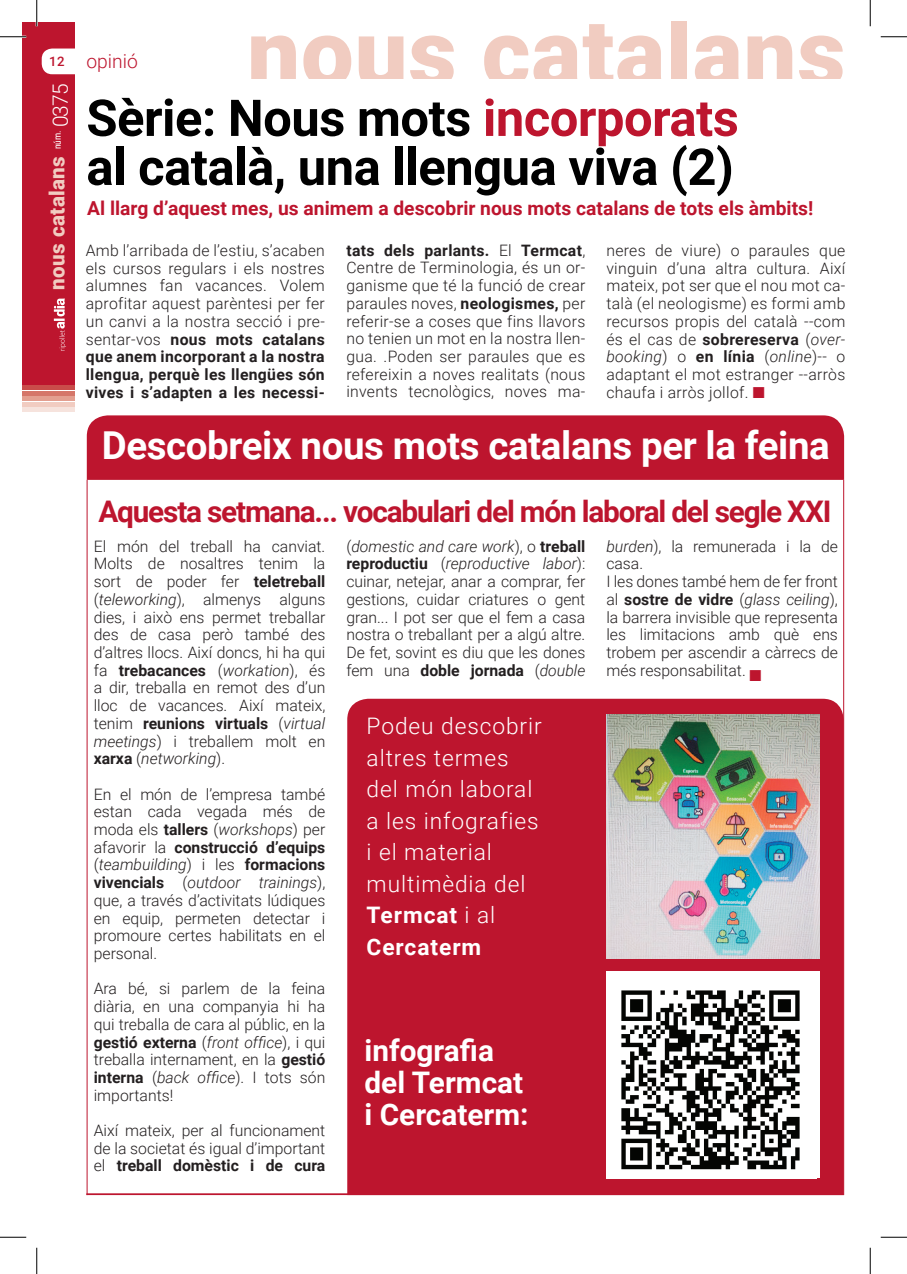
<style>
.page{position:relative;width:907px;height:1274px;background:#fff}
.page>*{position:absolute;margin:0;border:0;box-sizing:border-box;transform-origin:0 0}
.t1{font:900 93.8px "Roboto";letter-spacing:.01em;color:#f1ccc1}
.t2{font:700 50.75px/49px "Roboto";letter-spacing:-.01em;color:#000}
.t3{font:700 38.5px "Roboto";letter-spacing:-.01em;color:#fff}
.t4{font:700 29.75px "Roboto";letter-spacing:-.04em;color:#bd152e}
.t5{font:700 29.75px/31.5px "Roboto";color:#fff}
.t6{font:300 22.75px/31.5px "Roboto";letter-spacing:.04em;color:#fff}
.t7{font:900 21px "Roboto";letter-spacing:.02em;color:#f1ccc1}
.t8{font:700 19.25px "Roboto";color:#bd152e}
.t9{font:300 19.25px "Roboto";color:#bd152e}
.t10{font:300 15.75px/17.7px "Roboto";color:#231f20;text-align:justify}
.t11{font:500 13.12px "Roboto";color:#bd152e}
.t12{font:9.62px "Roboto Condensed";color:#fff}
.s1{font-family:"Roboto";font-weight:300;font-size:21px}
.s2{color:#bd152e}
.s3{font-weight:700}
.s4{font-style:italic}
</style>
<div class="page">
<div style="left:22px;top:22px;width:52px;height:363px;background:#bd152e"></div>
<div style="left:22px;top:385px;width:53px;height:5px;background:#c94c4a"></div>
<div style="left:22px;top:396px;width:53px;height:5px;background:#e39f90"></div>
<div style="left:22px;top:407px;width:53px;height:5px;background:#f6e3dd"></div>
<div style="left:22px;top:391px;width:53px;height:5px;background:#d57669"></div>
<div style="left:22px;top:402px;width:53px;height:5px;background:#f1ccc1"></div>
<div style="left:42px;top:49px;width:126px;height:25px;background:#fff;border-radius:10px"></div>
<svg style="left:54px;top:298px;width:12px;height:53px"></svg>
<div style="left:87px;top:415px;width:757px;height:65px;background:#bd152e"></div>
<div style="left:347px;top:699px;width:496px;height:494px;background:#bd152e"></div>
<img style="left:606px;top:715px;width:214px;height:243px">
<div style="left:606px;top:971px;width:214px;height:207px;background:#fff"></div>
<img style="left:621px;top:990px;width:179px;height:180px">
<hr style="left:843px;top:480px;width:1px;height:715px;background:#bd152e">
<hr style="left:87px;top:480px;width:1px;height:715px;background:#bd152e">
<hr style="left:86px;top:1193px;width:757px;height:2px;background:#bd152e">
<hr style="left:0;top:36px;width:26px;height:2px;background:#fff">
<hr style="left:36px;top:0;width:2px;height:26px;background:#fff">
<svg style="left:0;top:36px;width:26px;height:1px"></svg>
<svg style="left:881px;top:36px;width:26px;height:1px"></svg>
<svg style="left:0;top:1237px;width:26px;height:1px"></svg>
<svg style="left:881px;top:1237px;width:26px;height:1px"></svg>
<svg style="left:36px;top:0;width:1px;height:26px"></svg>
<svg style="left:36px;top:1248px;width:1px;height:26px"></svg>
<svg style="left:870px;top:0;width:1px;height:26px"></svg>
<svg style="left:870px;top:1248px;width:1px;height:26px"></svg>
<p class="t11" style="left:49px;top:52px;width:17px">12</p>
<p class="t12" style="left:51px;top:149px;width:67px;rotate:-90deg">núm. <span class="s1">0375</span></p>
<h3 class="t7" style="left:42px;top:290px;width:135px;rotate:-90deg">nous catalans</h3>
<p class="t9" style="left:86px;top:47px;width:53px">opinió</p>
<h1 class="t1" style="left:247px;top:-13px;width:600px">nous catalans</h1>
<h2 class="t2" style="left:86px;top:92px;width:654px">Sèrie: Nous mots <span class="s2">incorporats </span>al català, una llengua viva (2)</h2>
<p class="t8" style="left:87px;top:195px;width:728px">Al llarg d’aquest mes, us animem a descobrir nous mots catalans de tots els àmbits!</p>
<p class="t10" style="left:86px;top:241px;width:241px">Amb l’arribada de l’estiu, s’acaben els cursos regulars i els nostres alumnes fan vacances. Volem aprofitar aquest parèntesi per fer un canvi a la nostra secció i pre&shy;sentar-vos <span class="s3">nous mots catalans que anem incorporant a la nostra llengua, perquè les llengües són vives i s’adapten a les necessi-</span></p>
<p class="t10" style="left:346px;top:241px;width:240px"><span class="s3">tats dels parlants.</span> El <span class="s3">Termcat</span>, Centre de Terminologia, és un or&shy;ganisme que té la funció de crear paraules noves, <span class="s3">neologismes,</span> per referir-se a coses que fins llavors no tenien un mot en la nostra llen&shy;gua. .Poden ser paraules que es refereixin a noves realitats (nous invents tecnològics, noves ma-</p>
<p class="t10" style="left:606px;top:241px;width:241px">neres de viure) o paraules que vinguin d’una altra cultura. Així mateix, pot ser que el nou mot ca&shy;talà (el neologisme) es formi amb recursos propis del català --com és el cas de <span class="s3">sobrereserva</span> (<span class="s4">over&shy;booking</span>) o <span class="s3">en línia</span> (<span class="s4">online</span>)-- o adaptant el mot estranger --arròs chaufa i arròs jollof. <span class="s2">■</span></p>
<h3 class="t3" style="left:102px;top:418px;width:730px">Descobreix nous mots catalans per la feina</h3>
<h3 class="t4" style="left:98px;top:490px;width:734px">Aquesta setmana... vocabulari del món laboral del segle XXI</h3>
<p class="t10" style="left:94px;top:537px;width:233px">El món del treball ha canviat.<br>Molts de nosaltres tenim la sort de poder fer <span class="s3">teletreball </span>(<span class="s4">teleworking</span>), almenys alguns dies, i això ens permet treballar des de casa però també des d’altres llocs. Així doncs, hi ha qui fa <span class="s3">trebacances</span> (<span class="s4">workation</span>), és a dir, treballa en remot des d’un lloc de vacances. Així mateix, tenim <span class="s3">reunions virtuals</span> (<span class="s4">virtual meetings</span>) i treballem molt en <span class="s3">xarxa</span> (<span class="s4">networking</span>).</p>
<p class="t10" style="left:94px;top:785px;width:233px">En el món de l’empresa també estan cada vegada més de moda els <span class="s3">tallers</span> (<span class="s4">workshops</span>) per afavorir la <span class="s3">construcció d’equips </span>(<span class="s4">teambuilding</span>) i les <span class="s3">formacions vivencials</span> (<span class="s4">outdoor trainings</span>), que, a través d’activitats lúdiques en equip, permeten detectar i promoure certes habilitats en el personal.</p>
<p class="t10" style="left:94px;top:979px;width:233px">Ara bé, si parlem de la feina diària, en una companyia hi ha qui treballa de cara al públic, en la <span class="s3">gestió externa</span> (<span class="s4">front office</span>), i qui treballa internament, en la <span class="s3">gestió interna</span> (<span class="s4">back office</span>). I tots són importants!</p>
<p class="t10" style="left:94px;top:1121px;width:233px">Així mateix, per al funcionament de la societat és igual d’important el <span class="s3">treball domèstic i de cura</span></p>
<p class="t10" style="left:346px;top:537px;width:241px">(<span class="s4">domestic and care work</span>), o <span class="s3">treball reproductiu</span> (<span class="s4">reproductive labor</span>): cuinar, netejar, anar a comprar, fer gestions, cuidar criatures o gent gran... I pot ser que el fem a casa nostra o treballant per a algú altre.<br>De fet, sovint es diu que les dones fem una <span class="s3">doble jornada</span> (<span class="s4">double</span></p>
<p class="t10" style="left:606px;top:537px;width:233px;text-align:left"><span class="s4">burden</span>), la remunerada i la de casa.<br>I les dones també hem de fer front al <span class="s3">sostre de vidre</span> (<span class="s4">glass ceiling</span>), la barrera invisible que representa les limitacions amb què ens trobem per ascendir a càrrecs de més responsabilitat. <span class="s2">■</span></p>
<h3 class="t6" style="left:367px;top:710px;width:177px">Podeu descobrir altres termes del món laboral a les infografies i el material multimèdia del<br><span class="s3">Termcat</span> i al<br><span class="s3">Cercaterm</span></h3>
<h3 class="t5" style="left:365px;top:1034px;width:166px">infografia del Termcat i Cercaterm:</h3>
</div>
